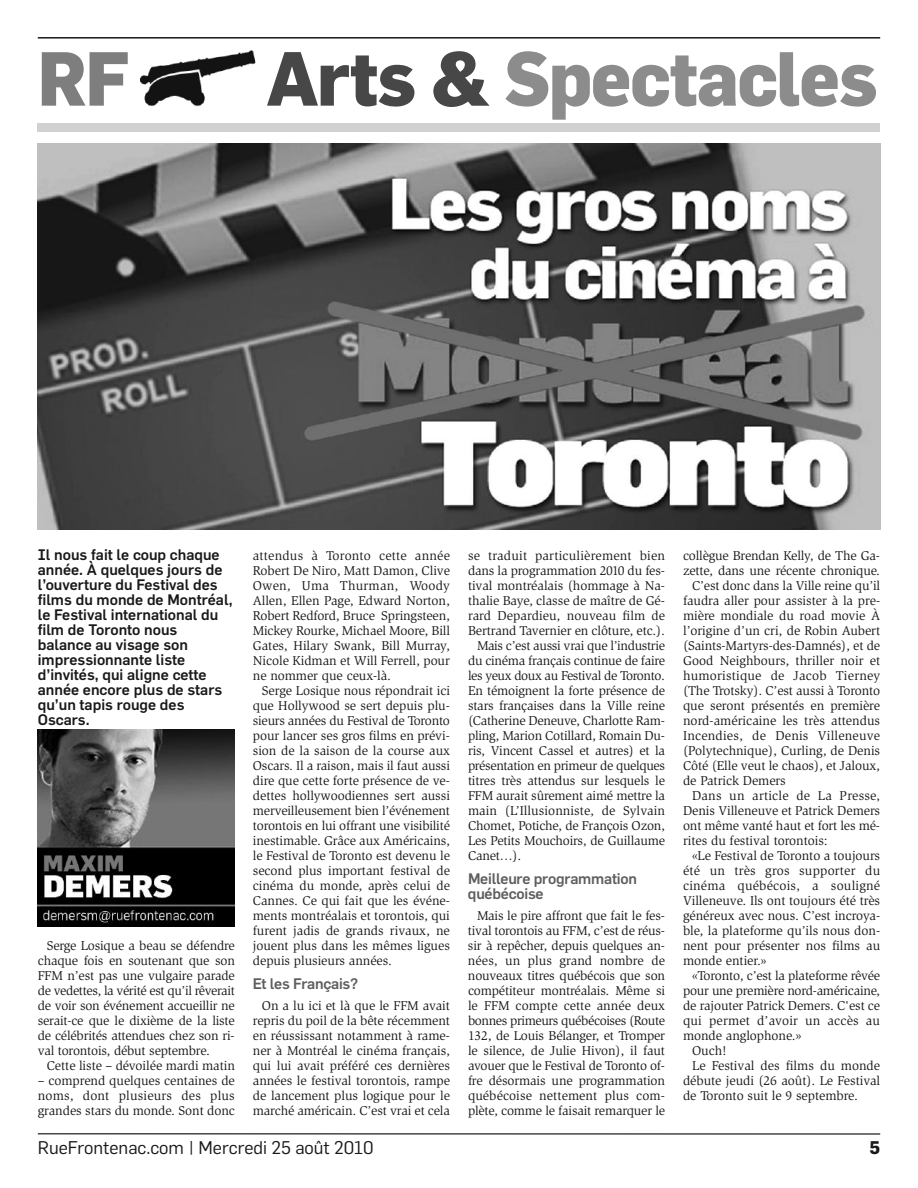
<style>
.page{position:relative;width:918px;height:1188px;background:#fff}
.page>*{position:absolute;margin:0;border:0;box-sizing:border-box;transform-origin:0 0}
.t1{font:800 75px "Flama";letter-spacing:-.02em;color:#8c8c8c;scale:.95 1}
.t2{font:800 75px "Flama";color:#7e7e7e;scale:.95 1}
.t3{font:18px "Flama";color:#191919}
.t4{font:700 18px "Flama";color:#191919}
.t5{font:500 15px/15px "Flama";color:#191919}
.t6{font:500 15px/15px "Flama";letter-spacing:-.015em;color:#5e5e5e}
.t7{font:13.2px/15px "Slimbach Std";letter-spacing:-.005em;color:#191919;text-align:justify}
.t8{font:13.2px "Slimbach Std";letter-spacing:.015em;color:#191919}
.t9{font:13.2px "Slimbach Std";letter-spacing:-.025em;color:#191919}
.t10{font:13.2px "Slimbach Std";letter-spacing:-.03em;color:#191919}
.s1{color:#474747}
</style>
<div class="page">
<hr style="left:38px;top:1133px;width:842px;height:2px;background:#474747">
<img style="left:141px;top:50px;width:115px;height:56px">
<hr style="left:38px;top:37px;width:842px;height:2px;background:#191919">
<div style="left:38px;top:123px;width:842px;height:9px;background:#d1d1d1"></div>
<img style="left:38px;top:143px;width:842px;height:386px">
<img style="left:38px;top:729px;width:197px;height:197px">
<h1 class="t2" style="left:38px;top:44px;width:98px">RF</h1>
<h1 class="t1" style="left:266px;top:44px;width:645px"><span class="s1">Arts &amp;</span> Spectacles</h1>
<p class="t5" style="left:38px;top:548px;width:196px">Il nous fait le coup chaque année. À quelques jours de l’ouverture du Festival des films du monde de Montréal, le Festival international du film de Toronto nous balance au visage son impressionnante liste d’invités, qui aligne cette année encore plus de stars qu’un tapis rouge des<br>Oscars.</p>
<p class="t7" style="left:38px;top:939px;width:199px;text-indent:9px">Serge Losique a beau se défendre chaque fois en soutenant que son FFM n’est pas une vulgaire parade de vedettes, la vérité est qu’il rêverait de voir son événement accueillir ne serait-ce que le dixième de la liste de célébrités attendues chez son ri&shy;val torontois, début septembre.</p>
<p class="t7" style="left:47px;top:1059px;width:190px">Cette liste – dévoilée mardi matin</p>
<p class="t7" style="left:38px;top:1074px;width:199px">– comprend quelques centaines de noms, dont plusieurs des plus grandes stars du monde. Sont donc</p>
<p class="t7" style="left:253px;top:549px;width:199px">attendus à Toronto cette année Robert De Niro, Matt Damon, Clive Owen, Uma Thurman, Woody Allen, Ellen Page, Edward Norton, Robert Redford, Bruce Springsteen, Mickey Rourke, Michael Moore, Bill Gates, Hilary Swank, Bill Murray, Nicole Kidman et Will Ferrell, pour ne nommer que ceux-là.</p>
<p class="t7" style="left:253px;top:684px;width:199px;text-indent:9px">Serge Losique nous répondrait ici que Hollywood se sert depuis plu&shy;sieurs années du Festival de Toronto pour lancer ses gros films en prévi&shy;sion de la saison de la course aux Oscars. Il a raison, mais il faut aussi dire que cette forte présence de ve&shy;dettes hollywoodiennes sert aussi merveilleusement bien l’événement torontois en lui offrant une visibilité inestimable. Grâce aux Américains, le Festival de Toronto est devenu le second plus important festival de cinéma du monde, après celui de Cannes. Ce qui fait que les événe&shy;ments montréalais et torontois, qui furent jadis de grands rivaux, ne jouent plus dans les mêmes ligues depuis plusieurs années.</p>
<p class="t6" style="left:253px;top:977px;width:107px">Et les Français?</p>
<p class="t7" style="left:253px;top:999px;width:199px;text-indent:9px">On a lu ici et là que le FFM avait repris du poil de la bête récemment en réussissant notamment à rame&shy;ner à Montréal le cinéma français, qui lui avait préféré ces dernières années le festival torontois, rampe de lancement plus logique pour le marché américain. C’est vrai et cela</p>
<p class="t8" style="left:468px;top:550px;width:199px">se traduit particulièrement bien</p>
<p class="t7" style="left:468px;top:564px;width:199px">dans la programmation 2010 du fes-</p>
<p class="t7" style="left:468px;top:579px;width:199px">tival montréalais (hommage à Na-</p>
<p class="t7" style="left:468px;top:594px;width:199px">thalie Baye, classe de maître de Gé-</p>
<p class="t7" style="left:468px;top:609px;width:199px">rard Depardieu, nouveau film de</p>
<p class="t7" style="left:468px;top:624px;width:199px">Bertrand Tavernier en clôture, etc.).</p>
<p class="t9" style="left:477px;top:640px;width:190px">Mais c’est aussi vrai que l’industrie</p>
<p class="t7" style="left:468px;top:654px;width:199px">du cinéma français continue de faire</p>
<p class="t10" style="left:468px;top:670px;width:199px">les yeux doux au Festival de Toronto.</p>
<p class="t7" style="left:468px;top:684px;width:199px">En témoignent la forte présence de</p>
<p class="t7" style="left:468px;top:699px;width:199px">stars françaises dans la Ville reine</p>
<p class="t7" style="left:468px;top:714px;width:198px">(Catherine Deneuve, Charlotte Ram-</p>
<p class="t7" style="left:468px;top:729px;width:198px">pling, Marion Cotillard, Romain Du-</p>
<p class="t7" style="left:468px;top:744px;width:199px">ris, Vincent Cassel et autres) et la</p>
<p class="t9" style="left:468px;top:760px;width:199px">présentation en primeur de quelques</p>
<p class="t7" style="left:468px;top:774px;width:199px">titres très attendus sur lesquels le</p>
<p class="t7" style="left:468px;top:789px;width:199px">FFM aurait sûrement aimé mettre la</p>
<p class="t7" style="left:468px;top:804px;width:199px">main (L’Illusionniste, de Sylvain</p>
<p class="t7" style="left:468px;top:819px;width:199px">Chomet, Potiche, de François Ozon,</p>
<p class="t7" style="left:468px;top:834px;width:199px">Les Petits Mouchoirs, de Guillaume</p>
<p class="t7" style="left:468px;top:849px;width:55px">Canet…).</p>
<p class="t6" style="left:468px;top:872px;width:170px">Meilleure programmation québécoise</p>
<p class="t7" style="left:468px;top:909px;width:199px;text-indent:9px">Mais le pire affront que fait le fes&shy;tival torontois au FFM, c’est de réus&shy;sir à repêcher, depuis quelques an&shy;nées, un plus grand nombre de nouveaux titres québécois que son compétiteur montréalais. Même si le FFM compte cette année deux bonnes primeurs québécoises (Route 132, de Louis Bélanger, et Tromper le silence, de Julie Hivon), il faut avouer que le Festival de Toronto of&shy;fre désormais une programmation québécoise nettement plus com&shy;plète, comme le faisait remarquer le</p>
<p class="t7" style="left:683px;top:549px;width:198px">collègue Brendan Kelly, de The Ga-</p>
<p class="t7" style="left:683px;top:564px;width:199px">zette, dans une récente chronique.</p>
<p class="t7" style="left:692px;top:579px;width:190px">C’est donc dans la Ville reine qu’il</p>
<p class="t7" style="left:683px;top:594px;width:199px">faudra aller pour assister à la pre-</p>
<p class="t7" style="left:683px;top:609px;width:199px">mière mondiale du road movie À</p>
<p class="t7" style="left:683px;top:624px;width:199px">l’origine d’un cri, de Robin Aubert</p>
<p class="t7" style="left:683px;top:639px;width:199px">(Saints-Martyrs-des-Damnés), et de</p>
<p class="t7" style="left:683px;top:654px;width:199px">Good Neighbours, thriller noir et</p>
<p class="t8" style="left:683px;top:670px;width:199px">humoristique de Jacob Tierney</p>
<p class="t7" style="left:683px;top:684px;width:199px">(The Trotsky). C’est aussi à Toronto</p>
<p class="t7" style="left:683px;top:699px;width:199px">que seront présentés en première</p>
<p class="t7" style="left:683px;top:714px;width:199px">nord-américaine les très attendus</p>
<p class="t8" style="left:683px;top:730px;width:199px">Incendies, de Denis Villeneuve</p>
<p class="t7" style="left:683px;top:744px;width:199px">(Polytechnique), Curling, de Denis</p>
<p class="t7" style="left:683px;top:759px;width:199px">Côté (Elle veut le chaos), et Jaloux,</p>
<p class="t7" style="left:683px;top:774px;width:104px">de Patrick Demers</p>
<p class="t8" style="left:692px;top:790px;width:190px">Dans un article de La Presse,</p>
<p class="t7" style="left:683px;top:804px;width:199px">Denis Villeneuve et Patrick Demers</p>
<p class="t7" style="left:683px;top:819px;width:199px">ont même vanté haut et fort les mé-</p>
<p class="t7" style="left:683px;top:834px;width:146px">rites du festival torontois:</p>
<p class="t7" style="left:692px;top:849px;width:190px">«Le Festival de Toronto a toujours</p>
<p class="t8" style="left:683px;top:865px;width:199px">été un très gros supporter du</p>
<p class="t8" style="left:683px;top:880px;width:199px">cinéma québécois, a souligné</p>
<p class="t7" style="left:683px;top:894px;width:199px">Villeneuve. Ils ont toujours été très</p>
<p class="t7" style="left:683px;top:909px;width:199px">généreux avec nous. C’est incroya-</p>
<p class="t7" style="left:683px;top:924px;width:199px">ble, la plateforme qu’ils nous don-</p>
<p class="t7" style="left:683px;top:939px;width:199px">nent pour présenter nos films au</p>
<p class="t7" style="left:683px;top:954px;width:85px">monde entier.»</p>
<p class="t7" style="left:692px;top:969px;width:190px">«Toronto, c’est la plateforme rêvée</p>
<p class="t7" style="left:683px;top:984px;width:199px">pour une première nord-américaine,</p>
<p class="t7" style="left:683px;top:999px;width:199px">de rajouter Patrick Demers. C'est ce</p>
<p class="t8" style="left:683px;top:1015px;width:199px">qui permet d’avoir un accès au</p>
<p class="t7" style="left:683px;top:1029px;width:120px">monde anglophone.»</p>
<p class="t7" style="left:692px;top:1044px;width:36px">Ouch!</p>
<p class="t7" style="left:692px;top:1059px;width:190px">Le Festival des films du monde</p>
<p class="t7" style="left:683px;top:1074px;width:199px">débute jeudi (26 août). Le Festival</p>
<p class="t7" style="left:683px;top:1089px;width:176px">de Toronto suit le 9 septembre.</p>
<h2 class="t3" style="left:38px;top:1139px;width:338px">RueFrontenac.com | Mercredi 25 août 2010</h2>
<h2 class="t4" style="left:870px;top:1140px;width:12px">5</h2>
</div>
